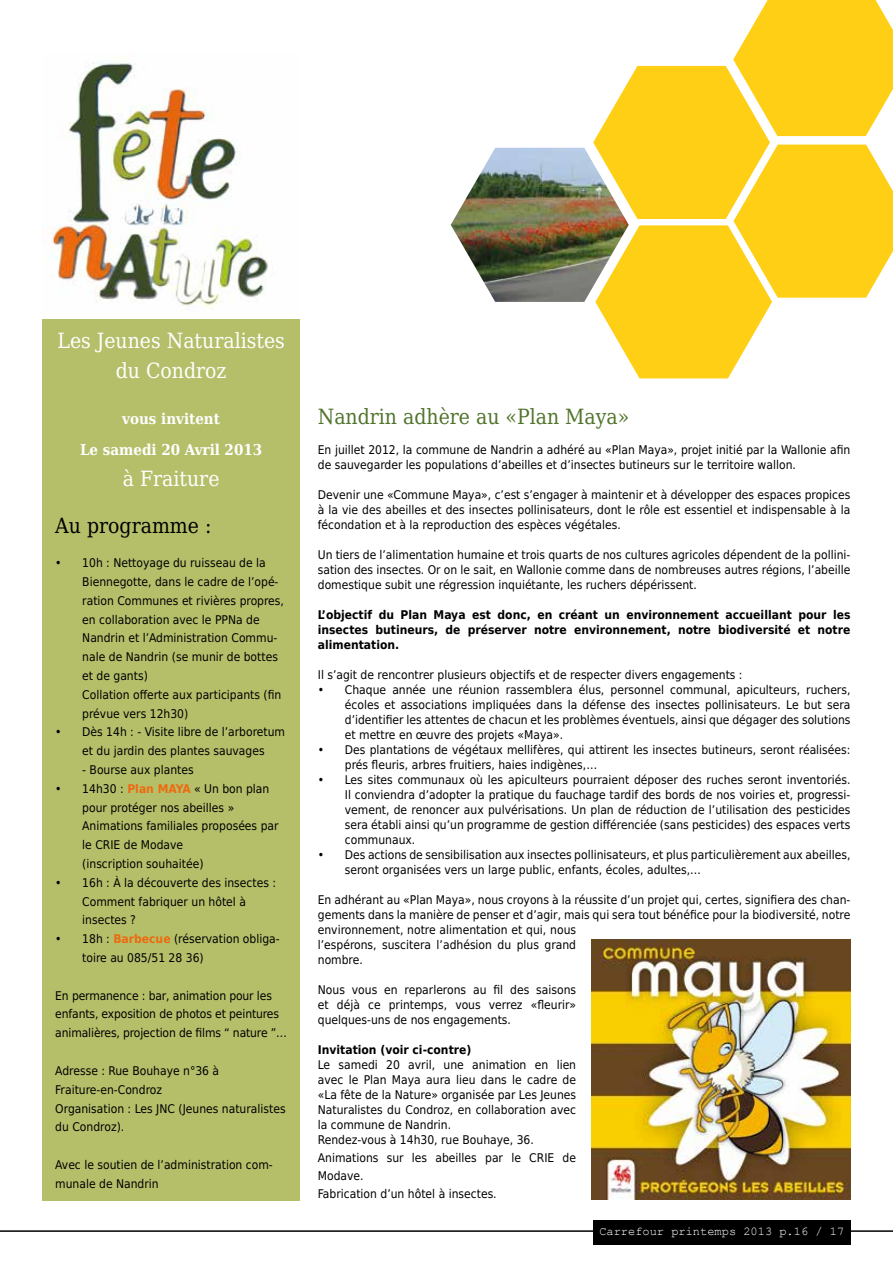
<style>
.page{position:relative;width:893px;height:1263px;background:#fff}
.page>*{position:absolute;margin:0;border:0;box-sizing:border-box;transform-origin:0 0}
.t1{font:21px/30.8px "DejaVu Serif Condensed";color:#fff;text-align:center}
.t2{font:21px "DejaVu Serif Condensed";color:#51742b}
.t3{font:21px "DejaVu Serif Condensed";color:#000}
.t4{font:700 15px/30.8px "DejaVu Serif Condensed";color:#fff;text-align:center}
.t5{font:12px/15px "DejaVu Sans Condensed";color:#000}
.t6{font:700 12px/15px "DejaVu Sans Condensed";color:#000;text-align:justify}
.t7{font:12px "Courier New";color:#fff}
.s1{font-weight:700;color:#ed6a10}
</style>
<div class="page">
<div style="left:593px;top:1220px;width:258px;height:25px;background:#000"></div>
<hr style="left:0;top:1230px;width:893px;height:2px;background:#000">
<div style="left:43px;top:319px;width:257px;height:881px;background:#b5bf6a"></div>
<img style="left:43px;top:62px;width:230px;height:248px">
<svg style="left:593px;top:0;width:300px;height:378px"></svg>
<img style="left:591px;top:940px;width:259px;height:259px">
<img style="left:451px;top:148px;width:178px;height:154px">
<h1 class="t1" style="left:57px;top:324px;width:229px">Les Jeunes Naturalistes du Condroz</h1>
<p class="t4" style="left:80px;top:403px;width:184px">vous invitent<br>Le samedi 20 Avril 2013</p>
<h1 class="t1" style="left:123px;top:462px;width:98px">à Fraiture</h1>
<h1 class="t3" style="left:55px;top:509px;width:158px">Au programme :</h1>
<p class="t5" style="left:82px;top:553px;width:203px;line-height:18.8px;text-indent:-27px">• 10h : Nettoyage du ruisseau de la<br>Biennegotte, dans le cadre de l’opé&shy;ration Communes et rivières propres, en collaboration avec le PPNa de<br>Nandrin et l’Administration Commu&shy;nale de Nandrin (se munir de bottes et de gants)<br>Collation offerte aux participants (fin prévue vers 12h30)</p>
<p class="t5" style="left:55px;top:722px;width:231px;line-height:18.8px;text-align:center">• Dès 14h : - Visite libre de l’arboretum et du jardin des plantes sauvages</p>
<p class="t5" style="left:82px;top:762px;width:113px">- Bourse aux plantes</p>
<p class="t5" style="left:82px;top:779px;width:198px;line-height:18.8px;text-indent:-27px">• 14h30 : <span class="s1">Plan MAYA</span> « Un bon plan pour protéger nos abeilles »<br>Animations familiales proposées par le CRIE de Modave<br>(inscription souhaitée)</p>
<p class="t5" style="left:82px;top:873px;width:195px;line-height:18.8px;text-indent:-27px">• 16h : À la découverte des insectes :<br>Comment fabriquer un hôtel à insectes ?</p>
<p class="t5" style="left:82px;top:929px;width:199px;line-height:18.8px;text-indent:-27px">• 18h : <span class="s1">Barbecue</span> (réservation obliga&shy;toire au 085/51 28 36)</p>
<p class="t5" style="left:55px;top:986px;width:233px;line-height:18.8px">En permanence : bar, animation pour les enfants, exposition de photos et peintures animalières, projection de films “ nature ”…</p>
<p class="t5" style="left:55px;top:1061px;width:232px;line-height:18.8px">Adresse : Rue Bouhaye n°36 à<br>Fraiture-en-Condroz<br>Organisation : Les JNC (Jeunes naturalistes du Condroz).</p>
<p class="t5" style="left:55px;top:1155px;width:219px;line-height:18.8px">Avec le soutien de l’administration com&shy;munale de Nandrin</p>
<h1 class="t2" style="left:318px;top:401px;width:313px">Nandrin adhère au «Plan Maya»</h1>
<p class="t5" style="left:318px;top:442px;width:534px">En juillet 2012, la commune de Nandrin a adhéré au «Plan Maya», projet initié par la Wallonie afin de sauvegarder les populations d’abeilles et d’insectes butineurs sur le territoire wallon.</p>
<p class="t5" style="left:318px;top:487px;width:534px;text-align:justify">Devenir une «Commune Maya», c’est s’engager à maintenir et à développer des espaces propices à la vie des abeilles et des insectes pollinisateurs, dont le rôle est essentiel et indispensable à la fécondation et à la reproduction des espèces végétales.</p>
<p class="t5" style="left:318px;top:547px;width:534px;text-align:justify">Un tiers de l’alimentation humaine et trois quarts de nos cultures agricoles dépendent de la pollini&shy;sation des insectes. Or on le sait, en Wallonie comme dans de nombreuses autres régions, l’abeille domestique subit une régression inquiétante, les ruchers dépérissent.</p>
<p class="t6" style="left:318px;top:607px;width:534px">L’objectif du Plan Maya est donc, en créant un environnement accueillant pour les insectes butineurs, de préserver notre environnement, notre biodiversité et notre alimentation.</p>
<p class="t5" style="left:318px;top:667px;width:426px">Il s’agit de rencontrer plusieurs objectifs et de respecter divers engagements :</p>
<p class="t5" style="left:345px;top:682px;width:507px;text-align:justify;text-indent:-27px">• Chaque année une réunion rassemblera élus, personnel communal, apiculteurs, ruchers, écoles et associations impliquées dans la défense des insectes pollinisateurs. Le but sera d’identifier les attentes de chacun et les problèmes éventuels, ainsi que dégager des solutions et mettre en œuvre des projets «Maya».</p>
<p class="t5" style="left:345px;top:742px;width:507px;text-indent:-27px">• Des plantations de végétaux mellifères, qui attirent les insectes butineurs, seront réalisées: prés fleuris, arbres fruitiers, haies indigènes,…</p>
<p class="t5" style="left:345px;top:772px;width:507px;text-align:justify;text-indent:-27px">• Les sites communaux où les apiculteurs pourraient déposer des ruches seront inventoriés.<br>Il conviendra d’adopter la pratique du fauchage tardif des bords de nos voiries et, progressi&shy;vement, de renoncer aux pulvérisations. Un plan de réduction de l’utilisation des pesticides sera établi ainsi qu’un programme de gestion différenciée (sans pesticides) des espaces verts communaux.</p>
<p class="t5" style="left:345px;top:847px;width:507px;text-indent:-27px">• Des actions de sensibilisation aux insectes pollinisateurs, et plus particulièrement aux abeilles, seront organisées vers un large public, enfants, écoles, adultes,…</p>
<p class="t5" style="left:318px;top:892px;width:534px">En adhérant au «Plan Maya», nous croyons à la réussite d’un projet qui, certes, signifiera des chan&shy;gements dans la manière de penser et d’agir, mais qui sera tout bénéfice pour la biodiversité, notre environnement, notre alimentation et qui, nous<br>l’espérons, suscitera l’adhésion du plus grand<br>nombre.</p>
<p class="t5" style="left:318px;top:982px;width:260px;text-align:justify">Nous vous en reparlerons au fil des saisons et déjà ce printemps, vous verrez «fleurir» quelques-uns de nos engagements.</p>
<p class="t6" style="left:318px;top:1042px;width:155px">Invitation (voir ci-contre)</p>
<p class="t5" style="left:318px;top:1057px;width:260px">Le samedi 20 avril, une animation en lien avec le Plan Maya aura lieu dans le cadre de «La fête de la Nature» organisée par Les Jeunes Naturalistes du Condroz, en collaboration avec la commune de Nandrin.<br>Rendez-vous à 14h30, rue Bouhaye, 36.</p>
<p class="t5" style="left:318px;top:1149px;width:260px;line-height:18px">Animations sur les abeilles par le CRIE de<br>Modave.<br>Fabrication d’un hôtel à insectes.</p>
<p class="t7" style="left:599px;top:1224px;width:246px">Carrefour printemps 2013 p.16 / 17</p>
</div>
